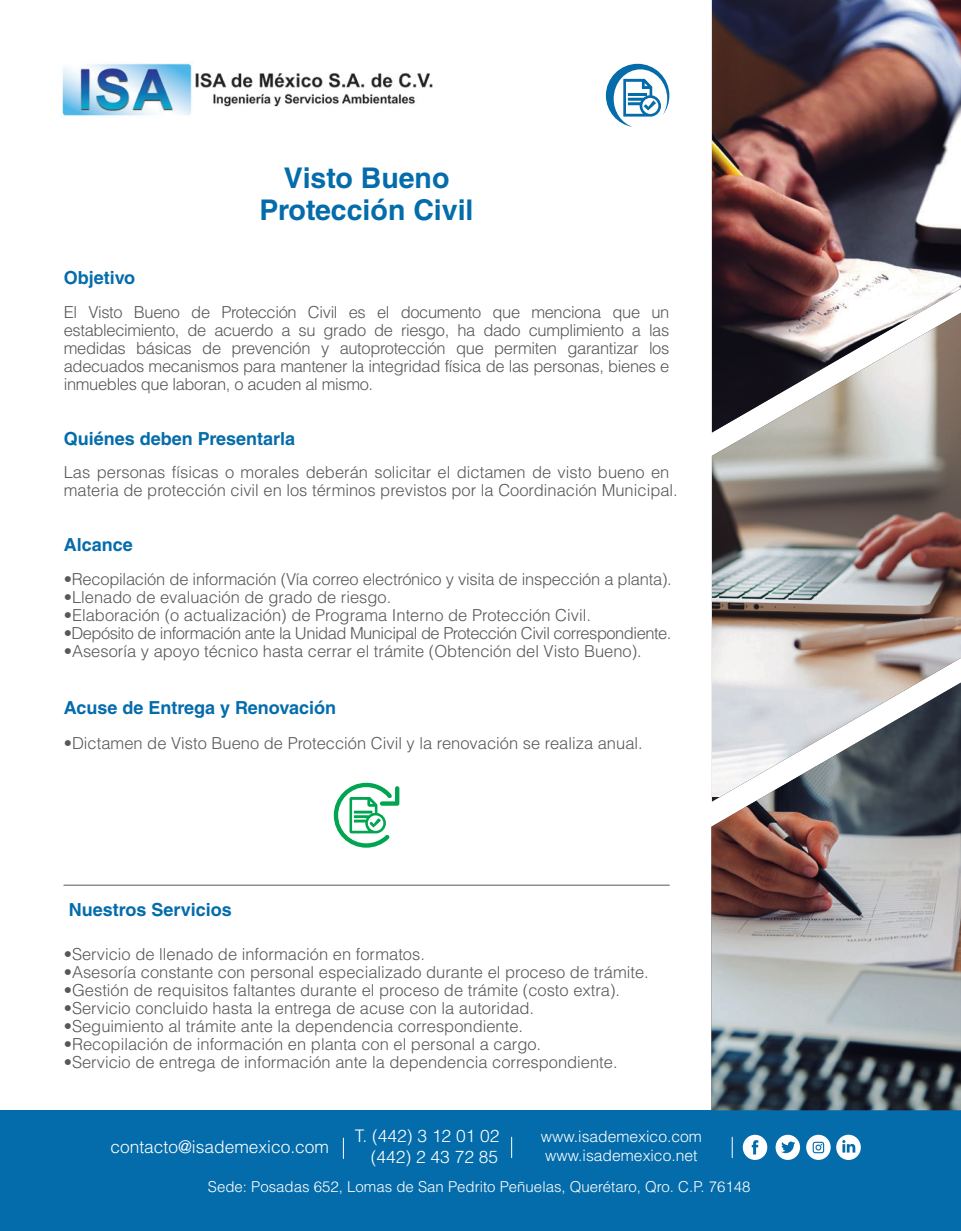
<style>
.page{position:relative;width:961px;height:1231px;background:#fff}
.page>*{position:absolute;margin:0;border:0;box-sizing:border-box;transform-origin:0 0}
.t1{font:700 28.5px/31.5px "Helvetica LT Std";color:#046cab;text-align:center}
.t2{font:700 18px "Helvetica LT Std";color:#046cab}
.t3{font:300 17.4px/20.9px "Helvetica LT Std";color:#fff;text-align:right}
.t4{font:300 16.5px/18px "Helvetica LT Std";color:#57585a;text-align:justify}
.t5{font:300 16.5px "Helvetica LT Std";letter-spacing:-.03em;color:#57585a}
.t6{font:300 15.6px/18.8px "Helvetica LT Std";color:#fff}
.t7{font:300 15px "Helvetica LT Std";color:#fff}
</style>
<div class="page">
<div style="left:0;top:1110px;width:961px;height:121px;background:#046cab"></div>
<svg style="left:343px;top:1138px;width:1px;height:20px"></svg>
<svg style="left:731px;top:1137px;width:1px;height:20px"></svg>
<svg style="left:511px;top:1137px;width:1px;height:20px"></svg>
<svg style="left:742px;top:1134px;width:25px;height:25px"></svg>
<svg style="left:775px;top:1134px;width:25px;height:25px"></svg>
<svg style="left:836px;top:1134px;width:24px;height:26px"></svg>
<svg style="left:806px;top:1134px;width:24px;height:25px"></svg>
<img style="left:62px;top:63px;width:371px;height:53px">
<svg style="left:606px;top:64px;width:63px;height:63px"></svg>
<svg style="left:334px;top:782px;width:65px;height:65px"></svg>
<hr style="left:64px;top:884px;width:605px;height:1px;background:#57585a">
<img style="left:712px;top:0;width:249px;height:313px">
<img style="left:711px;top:682px;width:250px;height:428px">
<img style="left:712px;top:313px;width:249px;height:488px">
<p class="t2" style="left:64px;top:267px;width:73px">Objetivo</p>
<h1 class="t1" style="left:260px;top:162px;width:215px">Visto Bueno<br>Protección Civil</h1>
<p class="t4" style="left:64px;top:303px;width:607px">El Visto Bueno de Protección Civil es el documento que menciona que un establecimiento, de acuerdo a su grado de riesgo, ha dado cumplimiento a las medidas básicas de prevención y autoprotección que permiten garantizar los adecuados mecanismos para mantener la integridad física de las personas, bienes e inmuebles que laboran, o acuden al mismo.</p>
<p class="t2" style="left:64px;top:427px;width:233px">Quiénes deben Presentarla</p>
<p class="t4" style="left:64px;top:463px;width:615px">Las personas físicas o morales deberán solicitar el dictamen de visto bueno en materia de protección civil en los términos previstos por la Coordinación Municipal.</p>
<p class="t2" style="left:64px;top:534px;width:71px">Alcance</p>
<p class="t4" style="left:64px;top:570px;width:609px">•Recopilación de información (Vía correo electrónico y visita de inspección a planta).</p>
<p class="t4" style="left:64px;top:588px;width:329px">•Llenado de evaluación de grado de riesgo.</p>
<p class="t4" style="left:64px;top:606px;width:528px">•Elaboración (o actualización) de Programa Interno de Protección Civil.</p>
<p class="t5" style="left:64px;top:623px;width:609px">•Depósito de información ante la Unidad Municipal de Protección Civil correspondiente.</p>
<p class="t4" style="left:64px;top:642px;width:579px">•Asesoría y apoyo técnico hasta cerrar el trámite (Obtención del Visto Bueno).</p>
<p class="t2" style="left:64px;top:697px;width:274px">Acuse de Entrega y Renovación</p>
<p class="t4" style="left:64px;top:734px;width:580px">•Dictamen de Visto Bueno de Protección Civil y la renovación se realiza anual.</p>
<p class="t2" style="left:69px;top:899px;width:164px">Nuestros Servicios</p>
<p class="t4" style="left:64px;top:945px;width:362px">•Servicio de llenado de información en formatos.</p>
<p class="t4" style="left:64px;top:963px;width:586px">•Asesoría constante con personal especializado durante el proceso de trámite.</p>
<p class="t4" style="left:64px;top:981px;width:558px">•Gestión de requisitos faltantes durante el proceso de trámite (costo extra).</p>
<p class="t4" style="left:64px;top:999px;width:472px">•Servicio concluido hasta la entrega de acuse con la autoridad.</p>
<p class="t4" style="left:64px;top:1017px;width:461px">•Seguimiento al trámite ante la dependencia correspondiente.</p>
<p class="t4" style="left:64px;top:1035px;width:479px">•Recopilación de información en planta con el personal a cargo.</p>
<p class="t4" style="left:64px;top:1053px;width:555px">•Servicio de entrega de información ante la dependencia correspondiente.</p>
<p class="t3" style="left:110px;top:1136px;width:220px">contacto@isademexico.com</p>
<p class="t3" style="left:355px;top:1125px;width:146px">T. (442) 3 12 01 02 (442) 2 43 72 85</p>
<p class="t6" style="left:541px;top:1127px;width:162px">www.isademexico.com www.isademexico.net</p>
<p class="t7" style="left:208px;top:1177px;width:544px">Sede: Posadas 652, Lomas de San Pedrito Peñuelas, Querétaro, Qro. C.P. 76148</p>
</div>
